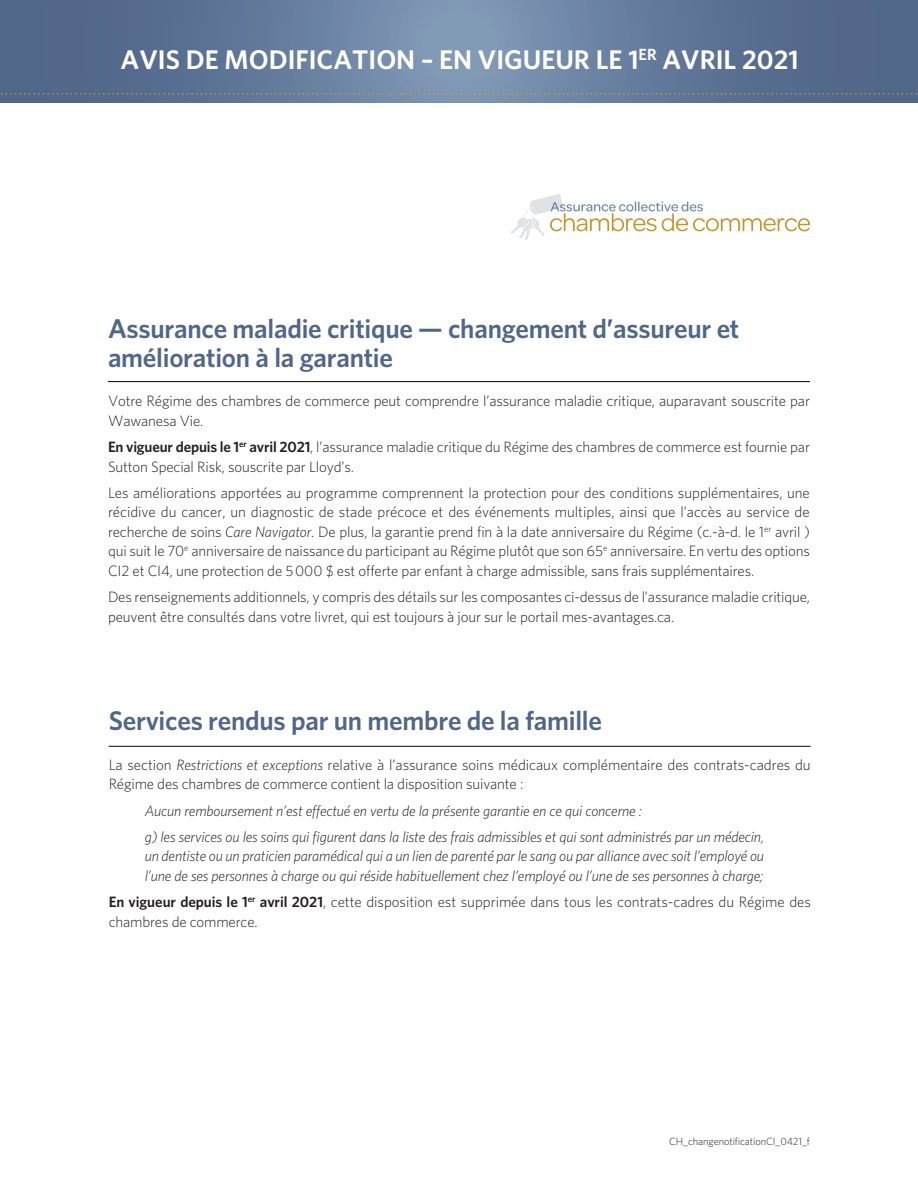
<style>
.page{position:relative;width:918px;height:1188px;background:#fff}
.page>*{position:absolute;margin:0;border:0;box-sizing:border-box;transform-origin:0 0}
.t1{font:600 27px/28.5px "Whitney";letter-spacing:-.01em;color:#51678a}
.t2{font:600 27px "Whitney";color:#fff}
.t3{font:300 15px/19.5px "Whitney";letter-spacing:-.01em;color:#231f20}
.t4{font:italic 300 15px/19.5px "Whitney";letter-spacing:-.01em;color:#231f20;text-align:justify}
.Body_copy{font:300 10.5px "Whitney";letter-spacing:-.01em;color:#231f20}
.s1{font-weight:600}
.s2{font-style:italic}
</style>
<div class="page">
<svg style="left:511px;top:194px;width:299px;height:46px"></svg>
<svg style="left:0;top:0;width:918px;height:103px;background:#62799a"></svg>
<svg style="left:0;top:93px;width:918px;height:2px;background:#767f7f"></svg>
<hr style="left:108px;top:381px;width:702px;height:1px;background:#231f20">
<hr style="left:109px;top:746px;width:702px;height:1px;background:#231f20">
<p class="t2" style="left:121px;top:41px;width:680px">AVIS DE MODIFICATION – EN VIGUEUR LE 1<sup>ER</sup> AVRIL 2021</p>
<p class="t1" style="left:108px;top:314px;width:633px">Assurance maladie critique — changement d’assureur et amélioration à la garantie</p>
<p class="t3" style="left:108px;top:391px;width:704px">Votre Régime des chambres de commerce peut comprendre l’assurance maladie critique, auparavant souscrite par<br>Wawanesa Vie.</p>
<p class="t3" style="left:108px;top:437px;width:704px"><span class="s1">En vigueur depuis le 1</span><sup>er</sup> <span class="s1">avril 2021</span>, l’assurance maladie critique du Régime des chambres de commerce est fournie par<br>Sutton Special Risk, souscrite par Lloyd’s.</p>
<p class="t3" style="left:108px;top:482px;width:704px;text-align:justify">Les améliorations apportées au programme comprennent la protection pour des conditions supplémentaires, une récidive du cancer, un diagnostic de stade précoce et des événements multiples, ainsi que l’accès au service de recherche de soins <span class="s2">Care Navigator</span>. De plus, la garantie prend fin à la date anniversaire du Régime (c.-à-d. le 1<sup>er</sup> avril ) qui suit le 70<sup>e</sup> anniversaire de naissance du participant au Régime plutôt que son 65<sup>e</sup> anniversaire. En vertu des options CI2 et CI4, une protection de 5 000 $ est offerte par enfant à charge admissible, sans frais supplémentaires.</p>
<p class="t3" style="left:108px;top:587px;width:704px">Des renseignements additionnels, y compris des détails sur les composantes ci-dessus de l’assurance maladie critique, peuvent être consultés dans votre livret, qui est toujours à jour sur le portail mes-avantages.ca.</p>
<p class="t1" style="left:109px;top:706px;width:495px">Services rendus par un membre de la famille</p>
<p class="t3" style="left:109px;top:754px;width:704px">La section <span class="s2">Restrictions et exceptions</span> relative à l’assurance soins médicaux complémentaire des contrats-cadres du<br>Régime des chambres de commerce contient la disposition suivante :</p>
<p class="t4" style="left:145px;top:800px;width:499px">Aucun remboursement n’est effectué en vertu de la présente garantie en ce qui concerne :</p>
<p class="t4" style="left:145px;top:826px;width:621px">g) les services ou les soins qui figurent dans la liste des frais admissibles et qui sont administrés par un médecin, un dentiste ou un praticien paramédical qui a un lien de parenté par le sang ou par alliance avec soit l’employé ou l’une de ses personnes à charge ou qui réside habituellement chez l’employé ou l’une de ses personnes à charge;</p>
<p class="t3" style="left:109px;top:892px;width:704px"><span class="s1">En vigueur depuis le 1</span><sup>er</sup> <span class="s1">avril 2021</span>, cette disposition est supprimée dans tous les contrats-cadres du Régime des chambres de commerce.</p>
<p class="Body_copy" style="left:669px;top:1134px;width:142px">CH_changenotificationCI_0421_f</p>
</div>
